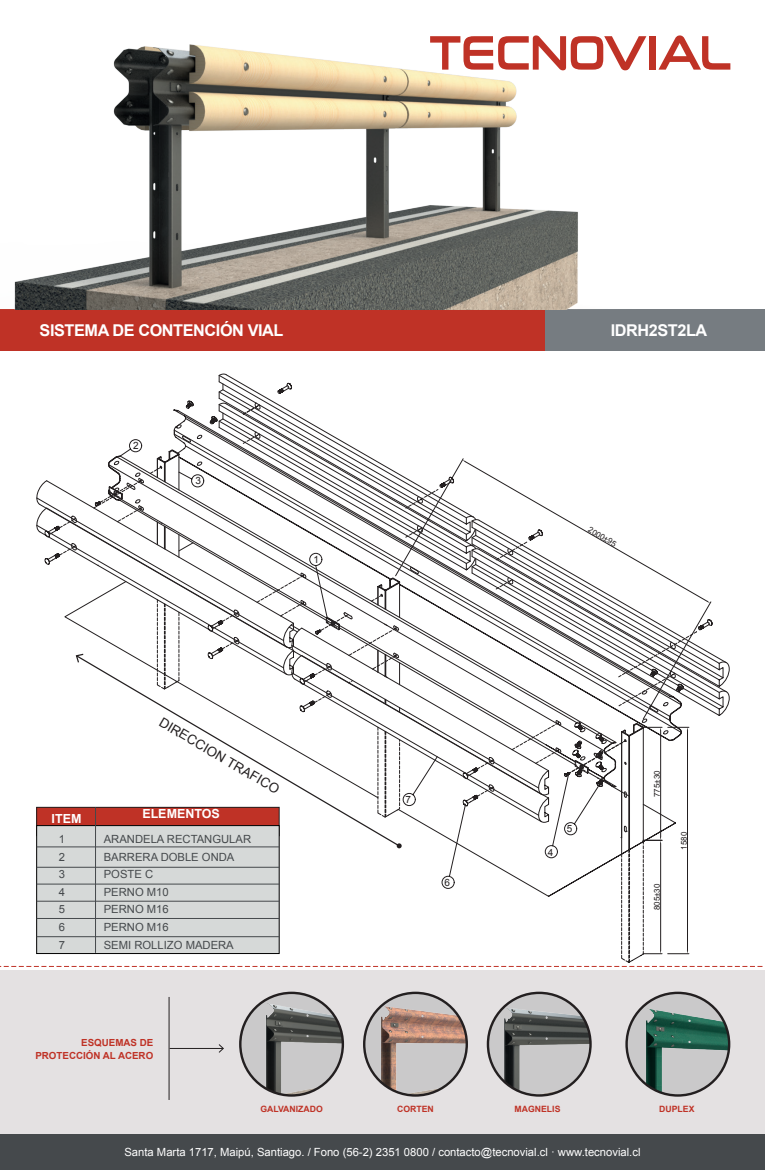
<style>
.page{position:relative;width:765px;height:1170px;background:#fff}
.page>*{position:absolute;margin:0;border:0;box-sizing:border-box;transform-origin:0 0}
.t1{font:700 16.25px "Arial";letter-spacing:-.025em;color:#fff}
.t2{font:13.25px "Arial";color:#231f20}
.t3{font:700 12.5px "Arial";color:#fff}
.t4{font:11.25px "Arial";color:#45494c}
.t5{font:11.25px "Arial";color:#fff}
.t6{font:10px "Arial";color:#231f20}
.t7{font:700 9.75px/13px "Arial";color:#bf3226;text-align:right}
.t8{font:700 8.62px "Arial";color:#bf3226}
.t9{font:8px "Arial";color:#231f20}
</style>
<div class="page">
<div style="left:37px;top:825px;width:242px;height:128px;background:#d6d9d8"></div>
<hr style="left:37px;top:918px;width:242px;height:1px;background:#45494c">
<hr style="left:37px;top:900px;width:242px;height:1px;background:#45494c">
<hr style="left:37px;top:936px;width:242px;height:1px;background:#45494c">
<div style="left:0;top:310px;width:545px;height:41px;background:#bf3226"></div>
<div style="left:545px;top:310px;width:220px;height:41px;background:#767c81"></div>
<svg style="left:64px;top:889px;width:613px;height:74px"></svg>
<hr style="left:687px;top:730px;width:1px;height:220px;background:#231f20">
<svg style="left:668px;top:950px;width:21px;height:4px"></svg>
<hr style="left:660px;top:843px;width:1px;height:107px;background:#231f20">
<svg style="left:643px;top:950px;width:19px;height:4px"></svg>
<svg style="left:36px;top:373px;width:694px;height:516px"></svg>
<div style="left:0;top:969px;width:765px;height:165px;background:#e4e1e2"></div>
<div style="left:0;top:1134px;width:765px;height:35px;background:#45494c"></div>
<svg style="left:0;top:966px;width:763px;height:1px"></svg>
<img style="left:240px;top:992px;width:103px;height:103px;border-radius:51px">
<div style="left:239px;top:991px;width:105px;height:105px;border:2px solid #231f20;border-radius:50%"></div>
<img style="left:488px;top:992px;width:103px;height:103px;border-radius:51px">
<div style="left:487px;top:991px;width:105px;height:105px;border:2px solid #231f20;border-radius:50%"></div>
<img style="left:364px;top:992px;width:103px;height:103px;border-radius:51px">
<div style="left:363px;top:991px;width:105px;height:105px;border:2px solid #231f20;border-radius:50%"></div>
<img style="left:627px;top:992px;width:102px;height:103px;border-radius:51px">
<div style="left:625px;top:991px;width:105px;height:105px;border:2px solid #231f20;border-radius:50%"></div>
<hr style="left:169px;top:996px;width:1px;height:103px;background:#231f20">
<hr style="left:170px;top:1048px;width:53px;height:1px;background:#231f20">
<svg style="left:218px;top:1044px;width:6px;height:9px"></svg>
<svg style="left:671px;top:35px;width:59px;height:35px"></svg>
<img style="left:0;top:35px;width:671px;height:275px">
<h1 class="t1" style="left:40px;top:320px;width:245px">SISTEMA DE CONTENCIÓN VIAL</h1>
<h1 class="t1" style="left:611px;top:320px;width:98px">IDRH2ST2LA</h1>
<p class="t6" style="left:133px;top:439px;width:7px">2</p>
<p class="t6" style="left:195px;top:474px;width:7px">3</p>
<p class="t6" style="left:314px;top:553px;width:7px">1</p>
<p class="t3" style="left:52px;top:810px;width:31px">ITEM</p>
<p class="t2" style="left:165px;top:713px;width:138px;rotate:31deg">DIRECCION TRAFICO</p>
<p class="t3" style="left:142px;top:804px;width:79px">ELEMENTOS</p>
<p class="t4" style="left:59px;top:832px;width:8px">1</p>
<p class="t4" style="left:104px;top:832px;width:149px">ARANDELA RECTANGULAR</p>
<p class="t4" style="left:59px;top:849px;width:8px">2</p>
<p class="t4" style="left:104px;top:849px;width:132px">BARRERA DOBLE ONDA</p>
<p class="t4" style="left:59px;top:867px;width:8px">3</p>
<p class="t4" style="left:104px;top:867px;width:51px">POSTE C</p>
<p class="t4" style="left:59px;top:884px;width:8px">4</p>
<p class="t4" style="left:104px;top:884px;width:67px">PERNO M10</p>
<p class="t4" style="left:59px;top:902px;width:8px">5</p>
<p class="t4" style="left:104px;top:902px;width:67px">PERNO M16</p>
<p class="t4" style="left:59px;top:919px;width:8px">6</p>
<p class="t4" style="left:104px;top:919px;width:67px">PERNO M16</p>
<p class="t4" style="left:59px;top:937px;width:8px">7</p>
<p class="t4" style="left:104px;top:937px;width:132px">SEMI ROLLIZO MADERA</p>
<p class="t7" style="left:35px;top:1036px;width:119px">ESQUEMAS DE<br>PROTECCIÓN AL ACERO</p>
<p class="t6" style="left:406px;top:793px;width:7px">7</p>
<p class="t6" style="left:444px;top:876px;width:7px">6</p>
<p class="t9" style="left:592px;top:524px;width:33px;rotate:30deg">2000±95</p>
<p class="t6" style="left:548px;top:845px;width:7px">4</p>
<p class="t6" style="left:567px;top:822px;width:7px">5</p>
<p class="t9" style="left:652px;top:797px;width:28px;rotate:-90deg">775±30</p>
<p class="t9" style="left:652px;top:910px;width:28px;rotate:-90deg">805±30</p>
<p class="t9" style="left:679px;top:849px;width:19px;rotate:-90deg">1580</p>
<p class="t8" style="left:260px;top:1103px;width:64px">GALVANIZADO</p>
<p class="t8" style="left:397px;top:1103px;width:38px">CORTEN</p>
<p class="t8" style="left:515px;top:1103px;width:47px">MAGNELIS</p>
<p class="t8" style="left:659px;top:1103px;width:37px">DUPLEX</p>
<p class="t5" style="left:124px;top:1144px;width:518px">Santa Marta 1717, Maipú, Santiago. / Fono (56-2) 2351 0800 / contacto@tecnovial.cl · www.tecnovial.cl</p>
</div>
